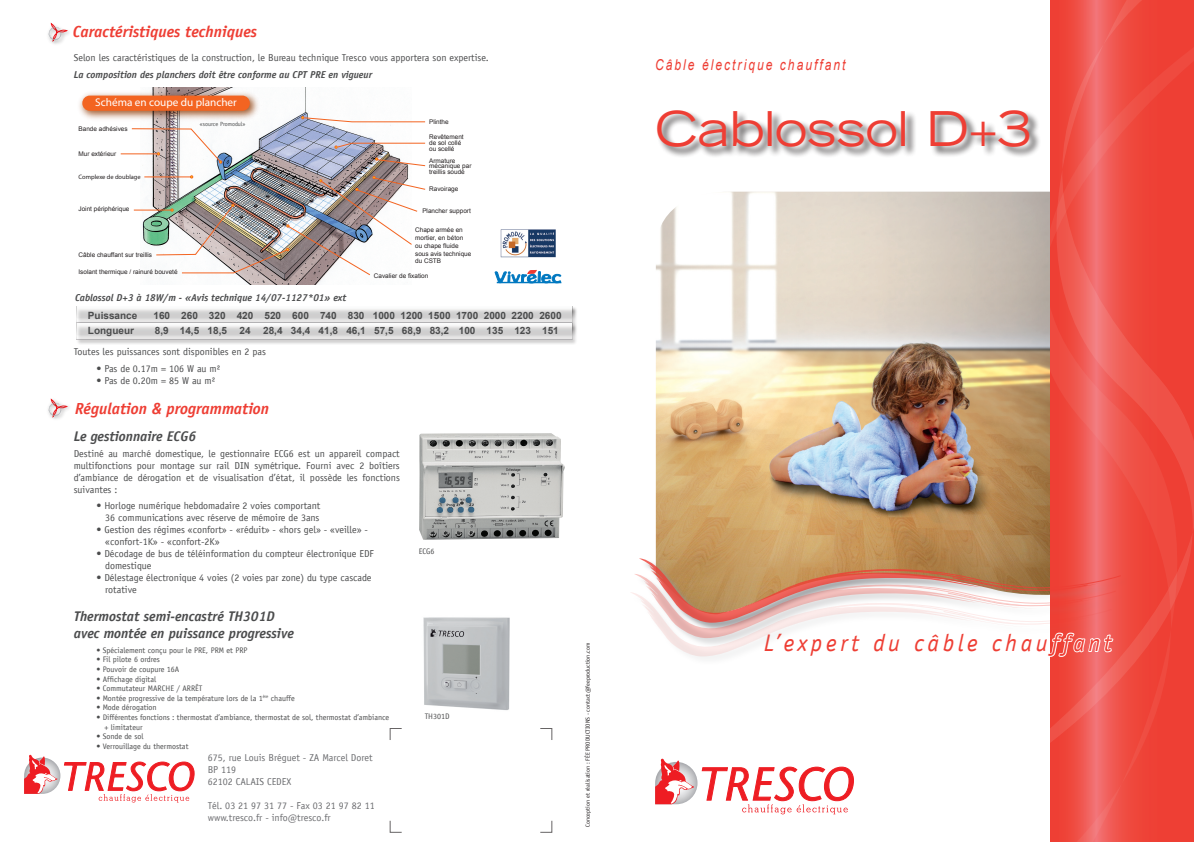
<style>
.page{position:relative;width:1194px;height:842px;background:#fff}
.page>*{position:absolute;margin:0;border:0;box-sizing:border-box;transform-origin:0 0}
.t1{font:expanded 48px "Trade Gothic LH";color:#ee3e34}
.t2{font:italic 24px "Officina Sans LT";letter-spacing:.15em;color:#ee3e34}
.t3{font:italic 700 16px "Officina Sans LT";color:#ee3e34}
.t4{font:italic 15px "Arial";letter-spacing:.17em;color:#ee3e34;scale:.8 1}
.t5{font:italic 700 14px "Officina Sans LT";color:#4b4c4d}
.t6{font:11.2px "Myriad Pro";color:#fff}
.t7{font:10px/12px "Officina Sans LT";color:#4b4c4d}
.t8{font:700 10px "Arial";color:#4b4c4d}
.t9{font:10px "Officina Sans LT";color:#6c6d70}
.t10{font:italic 700 10px "Officina Sans LT";color:#4b4c4d}
.t11{font:8px/9.6px "Officina Sans LT";color:#4b4c4d}
.t12{font:6.4px/5.6px "Arial";color:#231f20}
.t13{font:6.4px "Myriad";color:#231f20}
.t14{font:6px "Officina Sans LT";color:#231f20}
.t15{font:6px "Officina Sans LT";color:#4b4c4d}
</style>
<div class="page">
<img style="left:655px;top:192px;width:395px;height:366px">
<svg style="left:1050px;top:0;width:143px;height:842px;background:#ef4e45"></svg>
<div style="left:656px;top:110px;width:385px;height:48px;background:#231f20;opacity:.75"></div>
<svg style="left:655px;top:759px;width:198px;height:55px"></svg>
<svg style="left:631px;top:558px;width:490px;height:115px"></svg>
<svg style="left:390px;top:820px;width:12px;height:12px"></svg>
<svg style="left:390px;top:728px;width:12px;height:12px"></svg>
<svg style="left:540px;top:728px;width:12px;height:12px"></svg>
<svg style="left:540px;top:820px;width:12px;height:12px"></svg>
<svg style="left:24px;top:755px;width:170px;height:47px"></svg>
<img style="left:51px;top:30px;width:17px;height:14px">
<svg style="left:48px;top:23px;width:19px;height:19px"></svg>
<img style="left:141px;top:88px;width:268px;height:197px">
<hr style="left:144px;top:177px;width:47px;height:1px;background:#f36421">
<hr style="left:121px;top:153px;width:37px;height:1px;background:#f36421">
<svg style="left:131px;top:128px;width:91px;height:36px"></svg>
<hr style="left:134px;top:210px;width:37px;height:1px;background:#f36421">
<svg style="left:301px;top:116px;width:125px;height:7px"></svg>
<svg style="left:334px;top:142px;width:92px;height:7px"></svg>
<svg style="left:375px;top:158px;width:51px;height:9px"></svg>
<img style="left:155px;top:175px;width:271px;height:101px">
<img style="left:79px;top:88px;width:183px;height:35px">
<div style="left:82px;top:96px;width:168px;height:15px;background:#f36421;border-radius:7px"></div>
<svg style="left:48px;top:399px;width:19px;height:19px"></svg>
<img style="left:419px;top:433px;width:146px;height:107px">
<img style="left:423px;top:617px;width:87px;height:93px">
<img style="left:500px;top:229px;width:56px;height:28px">
<svg style="left:495px;top:269px;width:66px;height:15px"></svg>
<div style="left:76px;top:307px;width:501px;height:21px;background:#231f20;opacity:.55"></div>
<img style="left:76px;top:307px;width:501px;height:15px">
<div style="left:76px;top:324px;width:501px;height:21px;background:#231f20;opacity:.55"></div>
<img style="left:76px;top:324px;width:501px;height:15px">
<p class="t3" style="left:73px;top:22px;width:186px">Caractéristiques techniques</p>
<p class="t10" style="left:74px;top:68px;width:300px">La composition des planchers doit être conforme au CPT PRE en vigueur</p>
<p class="t7" style="left:74px;top:52px;width:416px">Selon les caractéristiques de la construction, le Bureau technique Tresco vous apportera son expertise.</p>
<p class="t6" style="left:95px;top:96px;width:143px">Schéma en coupe du plancher</p>
<p class="t12" style="left:79px;top:126px;width:51px">Bande adhésives</p>
<p class="t12" style="left:79px;top:151px;width:39px">Mur extérieur</p>
<p class="t13" style="left:79px;top:173px;width:64px">Complexe de doublage</p>
<p class="t12" style="left:79px;top:206px;width:52px">Joint périphérique</p>
<p class="t12" style="left:79px;top:252px;width:75px">Câble chauffant sur treillis</p>
<p class="t12" style="left:79px;top:269px;width:101px">Isolant thermique / rainuré bouveté</p>
<p class="t15" style="left:200px;top:120px;width:47px">«source Promodul»</p>
<p class="t10" style="left:75px;top:292px;width:273px">Cablossol D+3 à 18W/m - «Avis technique 14/07-1127*01» ext</p>
<p class="t12" style="left:429px;top:119px;width:21px">Plinthe</p>
<p class="t12" style="left:429px;top:134px;width:36px">Revêtement de sol collé ou scellé</p>
<p class="t12" style="left:429px;top:158px;width:44px">Armature mécanique par treillis soudé</p>
<p class="t12" style="left:429px;top:186px;width:31px">Ravoirage</p>
<p class="t12" style="left:422px;top:208px;width:50px">Plancher support</p>
<p class="t12" style="left:415px;top:226px;width:58px;line-height:7.7px">Chape armée en mortier, en béton ou chape fluide sous avis technique du CSTB</p>
<p class="t12" style="left:374px;top:273px;width:56px">Cavalier de fixation</p>
<p class="t8" style="left:88px;top:309px;width:51px">Puissance</p>
<p class="t8" style="left:153px;top:309px;width:18px">160</p>
<p class="t8" style="left:181px;top:309px;width:18px">260</p>
<p class="t8" style="left:209px;top:309px;width:18px">320</p>
<p class="t8" style="left:237px;top:309px;width:18px">420</p>
<p class="t8" style="left:264px;top:309px;width:18px">520</p>
<p class="t8" style="left:292px;top:309px;width:18px">600</p>
<p class="t8" style="left:320px;top:309px;width:18px">740</p>
<p class="t8" style="left:348px;top:309px;width:18px">830</p>
<p class="t8" style="left:373px;top:309px;width:24px">1000</p>
<p class="t8" style="left:400px;top:309px;width:24px">1200</p>
<p class="t8" style="left:428px;top:309px;width:24px">1500</p>
<p class="t8" style="left:456px;top:309px;width:24px">1700</p>
<p class="t8" style="left:484px;top:309px;width:24px">2000</p>
<p class="t8" style="left:511px;top:309px;width:24px">2200</p>
<p class="t8" style="left:539px;top:309px;width:24px">2600</p>
<p class="t8" style="left:88px;top:324px;width:48px">Longueur</p>
<p class="t8" style="left:155px;top:324px;width:15px">8,9</p>
<p class="t8" style="left:180px;top:324px;width:21px">14,5</p>
<p class="t8" style="left:207px;top:324px;width:21px">18,5</p>
<p class="t8" style="left:239px;top:324px;width:13px">24</p>
<p class="t8" style="left:263px;top:324px;width:21px">28,4</p>
<p class="t8" style="left:291px;top:324px;width:21px">34,4</p>
<p class="t8" style="left:318px;top:324px;width:21px">41,8</p>
<p class="t8" style="left:346px;top:324px;width:21px">46,1</p>
<p class="t8" style="left:374px;top:324px;width:21px">57,5</p>
<p class="t8" style="left:402px;top:324px;width:21px">68,9</p>
<p class="t8" style="left:429px;top:324px;width:21px">83,2</p>
<p class="t8" style="left:459px;top:324px;width:18px">100</p>
<p class="t8" style="left:486px;top:324px;width:18px">135</p>
<p class="t8" style="left:514px;top:324px;width:18px">123</p>
<p class="t8" style="left:542px;top:324px;width:18px">151</p>
<p class="t7" style="left:96px;top:362px;width:125px">• Pas de 0.17m = 106 W au m²</p>
<p class="t7" style="left:96px;top:374px;width:120px">• Pas de 0.20m = 85 W au m²</p>
<p class="t7" style="left:74px;top:346px;width:194px">Toutes les puissances sont disponibles en 2 pas</p>
<p class="t3" style="left:75px;top:398px;width:196px">Régulation &amp; programmation</p>
<p class="t5" style="left:74px;top:428px;width:124px">Le gestionnaire ECG6</p>
<p class="t7" style="left:74px;top:447px;width:327px;text-align:justify">Destiné au marché domestique, le gestionnaire ECG6 est un appareil compact multifonctions pour montage sur rail DIN symétrique. Fourni avec 2 boîtiers d’ambiance de dérogation et de visualisation d’état, il possède les fonctions suivantes :</p>
<p class="t7" style="left:96px;top:499px;width:225px">• Horloge numérique hebdomadaire 2 voies comportant</p>
<p class="t7" style="left:105px;top:511px;width:216px">36 communications avec réserve de mémoire de 3ans</p>
<p class="t7" style="left:105px;top:523px;width:264px;text-indent:-9px">• Gestion des régimes «confort» - «réduit» - «hors gel» - «veille» - «confort-1K» - «confort-2K»</p>
<p class="t7" style="left:105px;top:547px;width:270px;text-indent:-9px">• Décodage de bus de téléinformation du compteur électronique EDF domestique</p>
<p class="t7" style="left:105px;top:571px;width:268px;text-indent:-9px">• Délestage électronique 4 voies (2 voies par zone) du type cascade rotative</p>
<p class="t5" style="left:74px;top:608px;width:202px">Thermostat semi-encastré TH301D</p>
<p class="t5" style="left:74px;top:625px;width:222px">avec montée en puissance progressive</p>
<p class="t11" style="left:96px;top:645px;width:153px">• Spécialement conçu pour le PRE, PRM et PRP</p>
<p class="t11" style="left:96px;top:655px;width:65px">• Fil pilote 6 ordres</p>
<p class="t11" style="left:96px;top:664px;width:84px">• Pouvoir de coupure 16A</p>
<p class="t11" style="left:96px;top:674px;width:61px">• Affichage digital</p>
<p class="t11" style="left:96px;top:684px;width:62px">• Commutateur Marche</p>
<p class="t11" style="left:176px;top:684px;width:27px">/ Arrêt</p>
<p class="t11" style="left:96px;top:693px;width:200px">• Montée progressive de la température lors de la 1<sup>ère</sup> chauffe</p>
<p class="t11" style="left:96px;top:703px;width:62px">• Mode dérogation</p>
<p class="t11" style="left:104px;top:712px;width:286px;text-indent:-8px">• Différentes fonctions : thermostat d’ambiance, thermostat de sol, thermostat d’ambiance + limitateur</p>
<p class="t11" style="left:96px;top:732px;width:49px">• Sonde de sol</p>
<p class="t11" style="left:96px;top:741px;width:94px">• Verrouillage du thermostat</p>
<p class="t9" style="left:208px;top:752px;width:166px">675, rue Louis Bréguet - ZA Marcel Doret</p>
<p class="t9" style="left:208px;top:764px;width:30px">BP 119</p>
<p class="t9" style="left:208px;top:776px;width:85px">62102 CALAIS CEDEX</p>
<p class="t9" style="left:208px;top:800px;width:168px">Tél. 03 21 97 31 77 - Fax 03 21 97 82 11</p>
<p class="t9" style="left:208px;top:812px;width:125px">www.tresco.fr - info@tresco.fr</p>
<p class="t11" style="left:419px;top:546px;width:17px">ECG6</p>
<p class="t11" style="left:424px;top:711px;width:26px">TH301D</p>
<p class="t14" style="left:584px;top:827px;width:186px;rotate:-90deg">Conception et réalisation : FÉE PRODUCTIONS - contact@feeproduction.com</p>
<p class="t4" style="left:655px;top:55px;width:240px">Câble électrique chauffant</p>
<p class="t1" style="left:655px;top:97px;width:378px">Cablossol D+3</p>
<p class="t2" style="left:763px;top:629px;width:349px">L’expert du câble chauffant</p>
</div>
